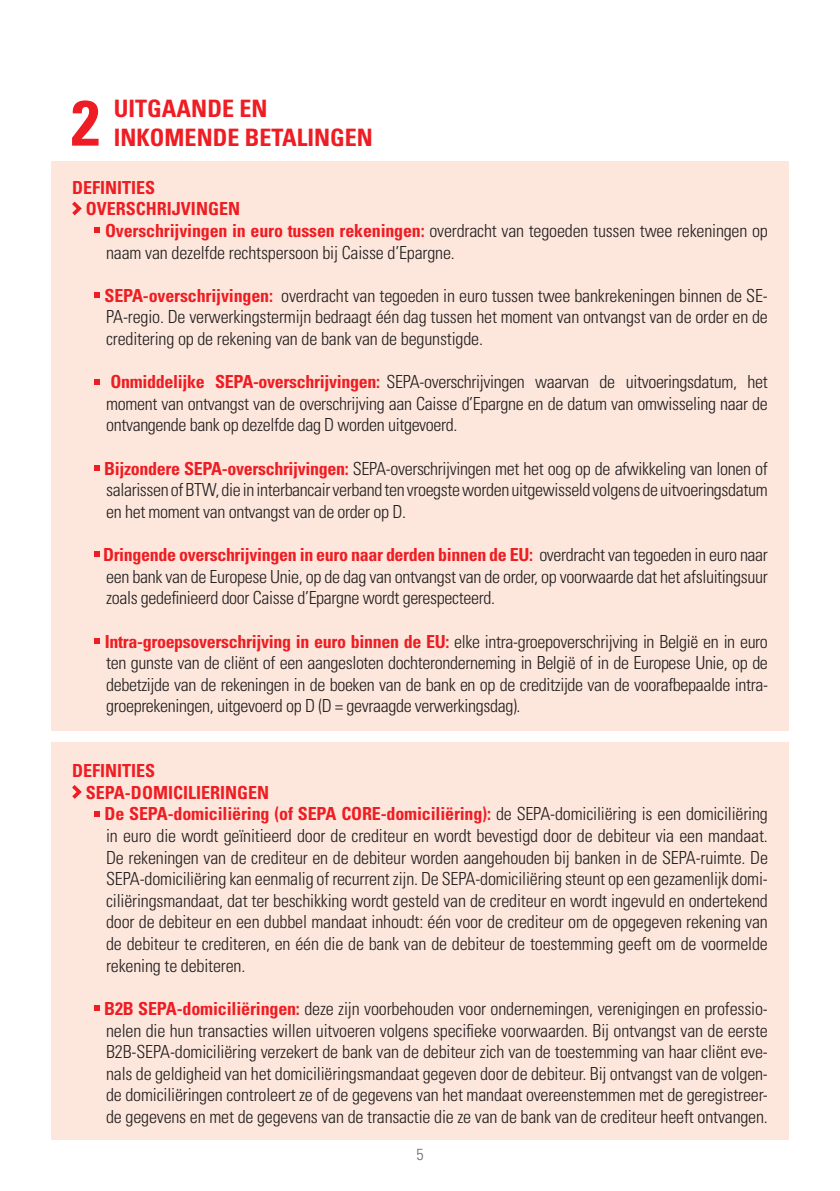
<style>
.page{position:relative;width:840px;height:1191px;background:#fff}
.page>*{position:absolute;margin:0;border:0;box-sizing:border-box;transform-origin:0 0}
.t1{font:700 condensed 63.8px "Univers";color:#ee1d23}
.t2{font:700 condensed 24px/28.8px "Univers";color:#ee1d23}
.t3{font:300 condensed 18px/21.6px "Univers";letter-spacing:-.01em;color:#231f20;text-align:justify}
.t4{font:700 condensed 18px "Univers";color:#ee1d23}
.t5{font:300 condensed 16px "Univers";color:#6c6d70}
.s1{font-weight:700;color:#ee1d23}
.s2{font-weight:300;color:#231f20}
</style>
<div class="page">
<div style="left:51px;top:742px;width:737px;height:398px;background:#fde7dc"></div>
<div style="left:51px;top:161px;width:737px;height:569px;background:#fde7dc"></div>
<svg style="left:72px;top:201px;width:10px;height:15px"></svg>
<svg style="left:95px;top:228px;width:5px;height:5px"></svg>
<svg style="left:95px;top:292px;width:5px;height:6px"></svg>
<svg style="left:95px;top:379px;width:5px;height:5px"></svg>
<svg style="left:95px;top:465px;width:5px;height:6px"></svg>
<svg style="left:95px;top:552px;width:5px;height:5px"></svg>
<svg style="left:95px;top:638px;width:5px;height:5px"></svg>
<svg style="left:72px;top:785px;width:10px;height:14px"></svg>
<svg style="left:95px;top:811px;width:5px;height:5px"></svg>
<svg style="left:95px;top:1005px;width:5px;height:6px"></svg>
<h1 class="t1" style="left:71px;top:84px;width:30px">2</h1>
<h2 class="t2" style="left:114px;top:93px;width:260px">UITGAANDE EN<br>INKOMENDE BETALINGEN</h2>
<p class="t4" style="left:72px;top:176px;width:85px">DEFINITIES</p>
<p class="t4" style="left:86px;top:198px;width:156px">OVERSCHRIJVINGEN</p>
<p class="t3" style="left:105px;top:220px;width:664px"><span class="s1">Overschrijvingen in euro tussen rekeningen:</span> overdracht van tegoeden tussen twee rekeningen op</p>
<p class="t3" style="left:106px;top:241px;width:350px">naam van dezelfde rechtspersoon bij Caisse d’Epargne.</p>
<p class="t3" style="left:104px;top:284px;width:664px"><span class="s1">SEPA-overschrijvingen:</span> overdracht van tegoeden in euro tussen twee bankrekeningen binnen de SE-PA-regio. De verwerkingstermijn bedraagt één dag tussen het moment van ontvangst van de order en de creditering op de rekening van de bank van de begunstigde.</p>
<p class="t3" style="left:106px;top:371px;width:663px"><span class="s1">Onmiddelijke SEPA-overschrijvingen:</span> SEPA-overschrijvingen waarvan de uitvoeringsdatum, het moment van ontvangst van de overschrijving aan Caisse d’Epargne en de datum van omwisseling naar de ontvangende bank op dezelfde dag D worden uitgevoerd.</p>
<p class="t3" style="left:104px;top:457px;width:664px"><span class="s1">Bijzondere SEPA-overschrijvingen:</span> SEPA-overschrijvingen met het oog op de afwikkeling van lonen of salarissen of BTW, die in interbancair verband ten vroegste worden uitgewisseld volgens de uitvoeringsdatum en het moment van ontvangst van de order op D.</p>
<p class="t3" style="left:103px;top:544px;width:666px"><span class="s1">Dringende overschrijvingen in euro naar derden binnen de EU:</span> overdracht van tegoeden in euro naar een bank van de Europese Unie, op de dag van ontvangst van de order, op voorwaarde dat het afsluitingsuur zoals gedefinieerd door Caisse d’Epargne wordt gerespecteerd.</p>
<p class="t3" style="left:105px;top:630px;width:664px"><span class="s1">Intra-groepsoverschrijving in euro binnen de EU:</span> elke intra-groepoverschrijving in België en in euro ten gunste van de cliënt of een aangesloten dochteronderneming in België of in de Europese Unie, op de debetzijde van de rekeningen in de boeken van de bank en op de creditzijde van de voorafbepaalde intra&shy;groeprekeningen, uitgevoerd op D (D = gevraagde verwerkingsdag).</p>
<p class="t4" style="left:72px;top:759px;width:85px">DEFINITIES</p>
<p class="t4" style="left:86px;top:781px;width:185px">SEPA-DOMICILIERINGEN</p>
<p class="t4" style="left:105px;top:803px;width:664px">De SEPA-domiciliëring (of SEPA CORE-domiciliëring): <span class="s2">de SEPA-domiciliëring is een domiciliëring</span></p>
<p class="t3" style="left:106px;top:824px;width:663px">in euro die wordt geïnitieerd door de crediteur en wordt bevestigd door de debiteur via een mandaat.</p>
<p class="t3" style="left:106px;top:846px;width:663px">De rekeningen van de crediteur en de debiteur worden aangehouden bij banken in de SEPA-ruimte. De</p>
<p class="t3" style="left:106px;top:868px;width:663px">SEPA-domiciliëring kan eenmalig of recurrent zijn. De SEPA-domiciliëring steunt op een gezamenlijk domi-</p>
<p class="t3" style="left:106px;top:889px;width:663px">ciliëringsmandaat, dat ter beschikking wordt gesteld van de crediteur en wordt ingevuld en ondertekend</p>
<p class="t3" style="left:106px;top:911px;width:663px">door de debiteur en een dubbel mandaat inhoudt: één voor de crediteur om de opgegeven rekening van</p>
<p class="t3" style="left:106px;top:932px;width:663px">de debiteur te crediteren, en één die de bank van de debiteur de toestemming geeft om de voormelde</p>
<p class="t3" style="left:106px;top:954px;width:141px">rekening te debiteren.</p>
<p class="t3" style="left:104px;top:997px;width:665px"><span class="s1">B2B SEPA-domiciliëringen:</span> deze zijn voorbehouden voor ondernemingen, verenigingen en professio&shy;nelen die hun transacties willen uitvoeren volgens specifieke voorwaarden. Bij ontvangst van de eerste B2B-SEPA-domiciliëring verzekert de bank van de debiteur zich van de toestemming van haar cliënt eve&shy;nals de geldigheid van het domiciliëringsmandaat gegeven door de debiteur. Bij ontvangst van de volgen&shy;de domiciliëringen controleert ze of de gegevens van het mandaat overeenstemmen met de geregistreer&shy;de gegevens en met de gegevens van de transactie die ze van de bank van de crediteur heeft ontvangen.</p>
<p class="t5" style="left:416px;top:1144px;width:9px">5</p>
</div>
